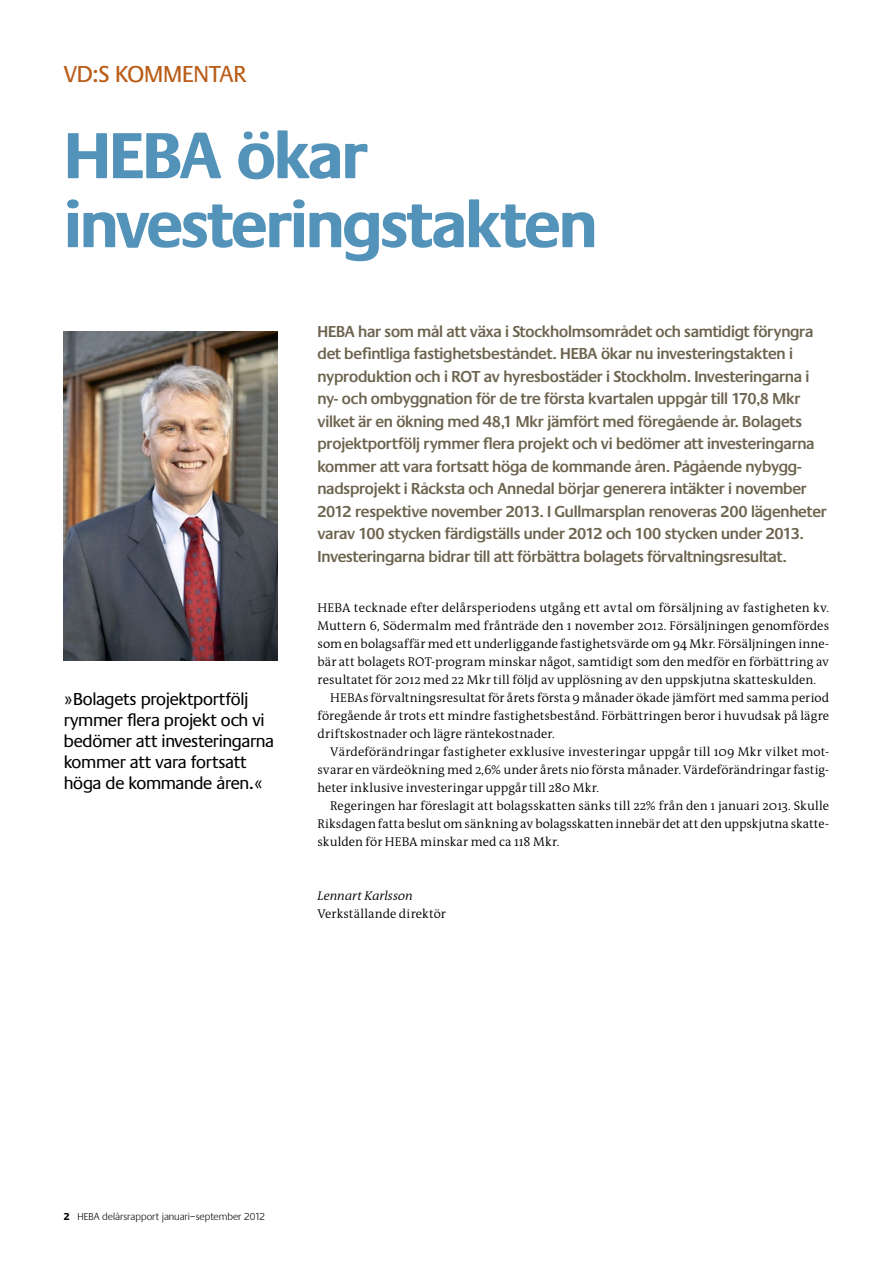
<style>
.page{position:relative;width:893px;height:1263px;background:#fff}
.page>*{position:absolute;margin:0;border:0;box-sizing:border-box;transform-origin:0 0}
.t1{font:700 67.5px/69px "Praxis";letter-spacing:-.03em;color:#5393b9}
.t2{font:24px "Praxis";letter-spacing:.02em;color:#b95d18}
.t3{font:18px/21px "Praxis";letter-spacing:-.015em;color:#000}
.t4{font:600 16.5px/22.5px "Praxis";letter-spacing:-.01em;color:#6c644f}
.t5{font:300 12.75px/18px "The Antiqua B4";letter-spacing:.005em;color:#000;text-align:justify}
.t6{font:italic 300 12.75px "The Antiqua B4 i";color:#000}
.t7{font:300 10.5px "Praxis";color:#000}
.s1{font-weight:700}
</style>
<div class="page">
<img style="left:64px;top:331px;width:214px;height:329px">
<h2 class="t2" style="left:64px;top:61px;width:184px">VD:s kommentar</h2>
<h1 class="t1" style="left:64px;top:123px;width:535px">HEBA ökar investeringstakten</h1>
<h3 class="t3" style="left:64px;top:689px;width:212px">» Bolagets projektportfölj rymmer flera projekt och vi bedömer att investeringarna kommer att vara fortsatt höga de kommande åren. «</h3>
<p class="t4" style="left:317px;top:320px;width:511px">HEBA har som mål att växa i Stockholmsområdet och samtidigt föryngra det befintliga fastighetsbeståndet. HEBA ökar nu investeringstakten i nyproduktion och i ROT av hyresbostäder i Stockholm. Investeringarna i ny- och ombyggnation för de tre första kvartalen uppgår till 170,8 Mkr vilket är en ökning med 48,1 Mkr jämfört med föregående år. Bolagets projektportfölj rymmer flera projekt och vi bedömer att investeringarna kommer att vara fortsatt höga de kommande åren. Pågående nybygg&shy;nadsprojekt i Råcksta och Annedal börjar generera intäkter i november 2012 respektive november 2013. I Gullmarsplan renoveras 200 lägenheter varav 100 stycken färdigställs under 2012 och 100 stycken under 2013.<br>Investeringarna bidrar till att förbättra bolagets förvaltningsresultat.</p>
<p class="t5" style="left:317px;top:599px;width:513px">HEBA tecknade efter delårsperiodens utgång ett avtal om försäljning av fastigheten kv.<br>Muttern 6, Södermalm med frånträde den 1 november 2012. Försäljningen genomfördes som en bolagsaffär med ett underliggande fastighetsvärde om 94 Mkr. Försäljningen inne&shy;bär att bolagets ROT-program minskar något, samtidigt som den medför en förbättring av resultatet för 2012 med 22 Mkr till följd av upplösning av den uppskjutna skatteskulden.</p>
<p class="t5" style="left:317px;top:689px;width:513px;text-indent:13px">HEBAs förvaltningsresultat för årets första 9 månader ökade jämfört med samma period föregående år trots ett mindre fastighetsbestånd. Förbättringen beror i huvudsak på lägre driftskostnader och lägre räntekostnader.</p>
<p class="t5" style="left:317px;top:743px;width:513px;text-indent:13px">Värdeförändringar fastigheter exklusive investeringar uppgår till 109 Mkr vilket mot&shy;svarar en värdeökning med 2,6% under årets nio första månader. Värdeförändringar fastig&shy;heter inklusive investeringar uppgår till 280 Mkr.</p>
<p class="t5" style="left:317px;top:797px;width:513px;text-indent:13px">Regeringen har föreslagit att bolagsskatten sänks till 22% från den 1 januari 2013. Skulle Riksdagen fatta beslut om sänkning av bolagsskatten innebär det att den uppskjutna skatte&shy;skulden för HEBA minskar med ca 118 Mkr.</p>
<p class="t6" style="left:317px;top:889px;width:97px">Lennart Karlsson</p>
<p class="t5" style="left:317px;top:905px;width:130px">Verkställande direktör</p>
<p class="t7" style="left:64px;top:1211px;width:203px"><span class="s1">2</span> HEBA delårsrapport januari–september 2012</p>
</div>
